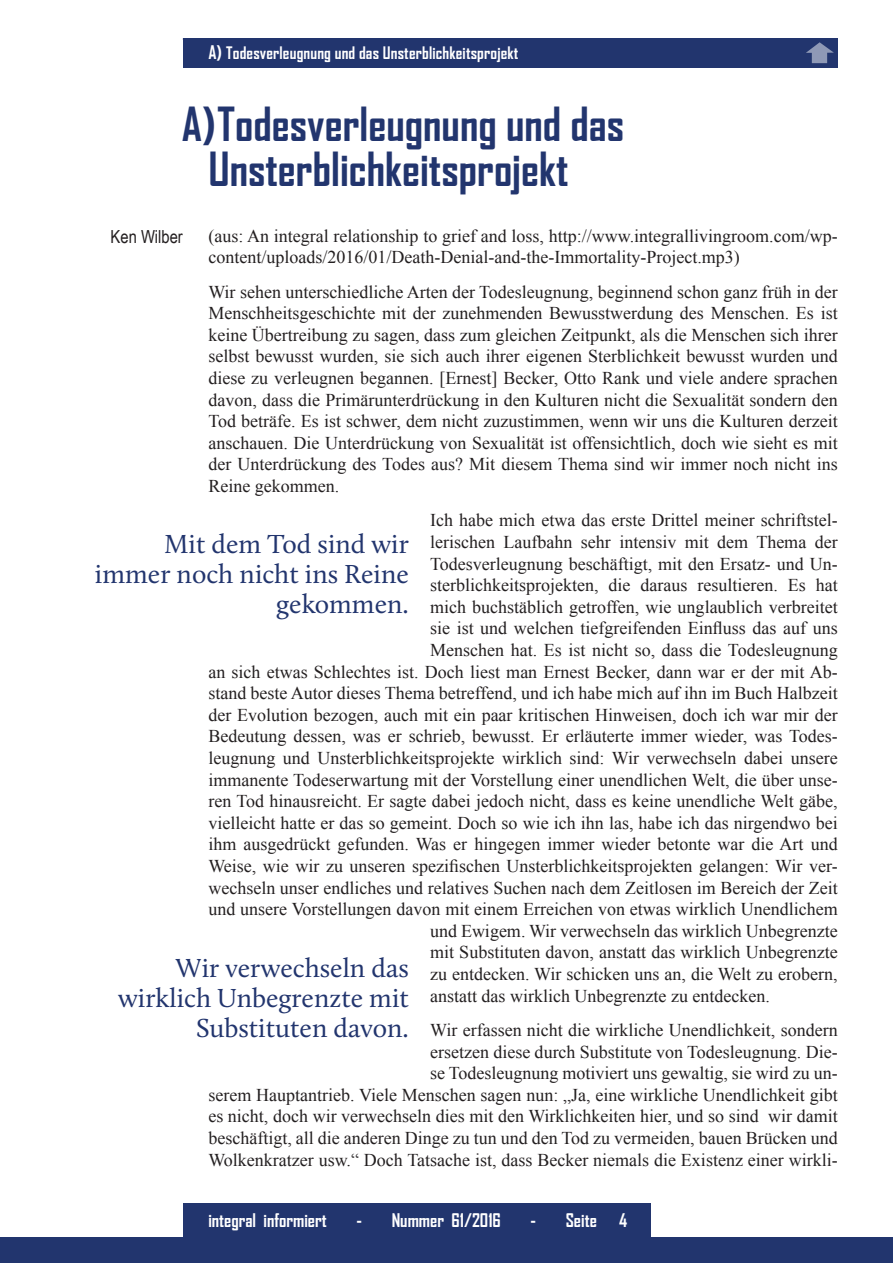
<style>
.page{position:relative;width:893px;height:1263px;background:#fff}
.page>*{position:absolute;margin:0;border:0;box-sizing:border-box;transform-origin:0 0}
.t1{font:700 45px/45px "Agency FB";color:#22356e}
.t2{font:27px/30px "Calluna";color:#22356e;text-align:right}
.t3{font:18px/21.6px "Times New Roman";color:#231f20}
.t4{font:700 18px "Agency FB";color:#fff}
.t5{font:18px "Arial Narrow";color:#231f20}
.t6{font:700 16.5px "Agency FB";letter-spacing:.01em;color:#fff}
.s1{font-size:18px}
</style>
<div class="page">
<div style="left:0;top:1238px;width:893px;height:25px;background:#22356e"></div>
<div style="left:183px;top:1203px;width:468px;height:34px;background:#22356e"></div>
<div style="left:183px;top:38px;width:655px;height:30px;background:#22356e"></div>
<svg style="left:806px;top:42px;width:28px;height:21px"></svg>
<p class="t6" style="left:208px;top:43px;width:312px"><span class="s1">A)</span> Todesverleugnung und das Unsterblichkeitsprojekt</p>
<h1 class="t1" style="left:208px;top:100px;width:417px;text-indent:-27px">A)Todesverleugnung und das<br>Unsterblichkeitsprojekt</h1>
<p class="t3" style="left:208px;top:225px;width:631px">(aus: An integral relationship to grief and loss, http://www.integrallivingroom.com/wp&shy;content/uploads/2016/01/Death-Denial-and-the-Immortality-Project.mp3)</p>
<p class="t3" style="left:208px;top:281px;width:631px;text-align:justify">Wir sehen unterschiedliche Arten der Todesleugnung, beginnend schon ganz früh in der Menschheitsgeschichte mit der zunehmenden Bewusstwerdung des Menschen. Es ist keine Übertreibung zu sagen, dass zum gleichen Zeitpunkt, als die Menschen sich ihrer selbst bewusst wurden, sie sich auch ihrer eigenen Sterblichkeit bewusst wurden und diese zu verleugnen begannen. [Ernest] Becker, Otto Rank und viele andere sprachen davon, dass die Primärunterdrückung in den Kulturen nicht die Sexualität sondern den Tod beträfe. Es ist schwer, dem nicht zuzustimmen, wenn wir uns die Kulturen derzeit anschauen. Die Unterdrückung von Sexualität ist offensichtlich, doch wie sieht es mit der Unterdrückung des Todes aus? Mit diesem Thema sind wir immer noch nicht ins Reine gekommen.</p>
<p class="t3" style="left:430px;top:509px;width:409px">Ich habe mich etwa das erste Drittel meiner schriftstel-</p>
<p class="t3" style="left:430px;top:531px;width:409px">lerischen Laufbahn sehr intensiv mit dem Thema der</p>
<p class="t3" style="left:430px;top:552px;width:409px">Todesverleugnung beschäftigt, mit den Ersatz- und Un-</p>
<p class="t3" style="left:430px;top:574px;width:409px">sterblichkeitsprojekten, die daraus resultieren. Es hat</p>
<p class="t3" style="left:430px;top:596px;width:409px">mich buchstäblich getroffen, wie unglaublich verbreitet</p>
<p class="t3" style="left:430px;top:617px;width:409px">sie ist und welchen tiefgreifenden Einfluss das auf uns</p>
<p class="t3" style="left:430px;top:639px;width:409px">Menschen hat. Es ist nicht so, dass die Todesleugnung</p>
<p class="t3" style="left:208px;top:660px;width:631px">an sich etwas Schlechtes ist. Doch liest man Ernest Becker, dann war er der mit Ab-</p>
<p class="t3" style="left:208px;top:682px;width:631px">stand beste Autor dieses Thema betreffend, und ich habe mich auf ihn im Buch Halbzeit</p>
<p class="t3" style="left:208px;top:704px;width:631px">der Evolution bezogen, auch mit ein paar kritischen Hinweisen, doch ich war mir der</p>
<p class="t3" style="left:208px;top:725px;width:631px">Bedeutung dessen, was er schrieb, bewusst. Er erläuterte immer wieder, was Todes-</p>
<p class="t3" style="left:208px;top:747px;width:631px">leugnung und Unsterblichkeitsprojekte wirklich sind: Wir verwechseln dabei unsere</p>
<p class="t3" style="left:208px;top:768px;width:631px">immanente Todeserwartung mit der Vorstellung einer unendlichen Welt, die über unse-</p>
<p class="t3" style="left:208px;top:790px;width:631px">ren Tod hinausreicht. Er sagte dabei jedoch nicht, dass es keine unendliche Welt gäbe,</p>
<p class="t3" style="left:208px;top:812px;width:631px">vielleicht hatte er das so gemeint. Doch so wie ich ihn las, habe ich das nirgendwo bei</p>
<p class="t3" style="left:208px;top:833px;width:631px">ihm ausgedrückt gefunden. Was er hingegen immer wieder betonte war die Art und</p>
<p class="t3" style="left:208px;top:855px;width:631px">Weise, wie wir zu unseren spezifischen Unsterblichkeitsprojekten gelangen: Wir ver-</p>
<p class="t3" style="left:208px;top:876px;width:631px">wechseln unser endliches und relatives Suchen nach dem Zeitlosen im Bereich der Zeit</p>
<p class="t3" style="left:208px;top:898px;width:631px">und unsere Vorstellungen davon mit einem Erreichen von etwas wirklich Unendlichem</p>
<p class="t3" style="left:430px;top:920px;width:409px">und Ewigem. Wir verwechseln das wirklich Unbegrenzte</p>
<p class="t3" style="left:430px;top:941px;width:409px">mit Substituten davon, anstatt das wirklich Unbegrenzte</p>
<p class="t3" style="left:430px;top:963px;width:409px">zu entdecken. Wir schicken uns an, die Welt zu erobern,</p>
<p class="t3" style="left:430px;top:984px;width:341px">anstatt das wirklich Unbegrenzte zu entdecken.</p>
<p class="t3" style="left:208px;top:1019px;width:631px;text-align:right">Wir erfassen nicht die wirkliche Unendlichkeit, sondern<br>ersetzen diese durch Substitute von Todesleugnung. Die-<br>se Todesleugnung motiviert uns gewaltig, sie wird zu un-<br>serem Hauptantrieb. Viele Menschen sagen nun: „Ja, eine wirkliche Unendlichkeit gibt es nicht, doch wir verwechseln dies mit den Wirklichkeiten hier, und so sind wir damit beschäftigt, all die anderen Dinge zu tun und den Tod zu vermeiden, bauen Brücken und Wolkenkratzer usw.“ Doch Tatsache ist, dass Becker niemals die Existenz einer wirkli-</p>
<p class="t5" style="left:111px;top:223px;width:74px">Ken Wilber</p>
<h2 class="t2" style="left:95px;top:529px;width:315px">Mit dem Tod sind wir immer noch nicht ins Reine gekommen.</h2>
<h2 class="t2" style="left:118px;top:953px;width:292px">Wir verwechseln das wirklich Unbegrenzte mit<br>Substituten davon.</h2>
<p class="t4" style="left:208px;top:1208px;width:120px">integral informiert</p>
<p class="t4" style="left:356px;top:1208px;width:146px">- Nummer 61/2016</p>
<p class="t4" style="left:531px;top:1208px;width:98px">- Seite 4</p>
</div>
